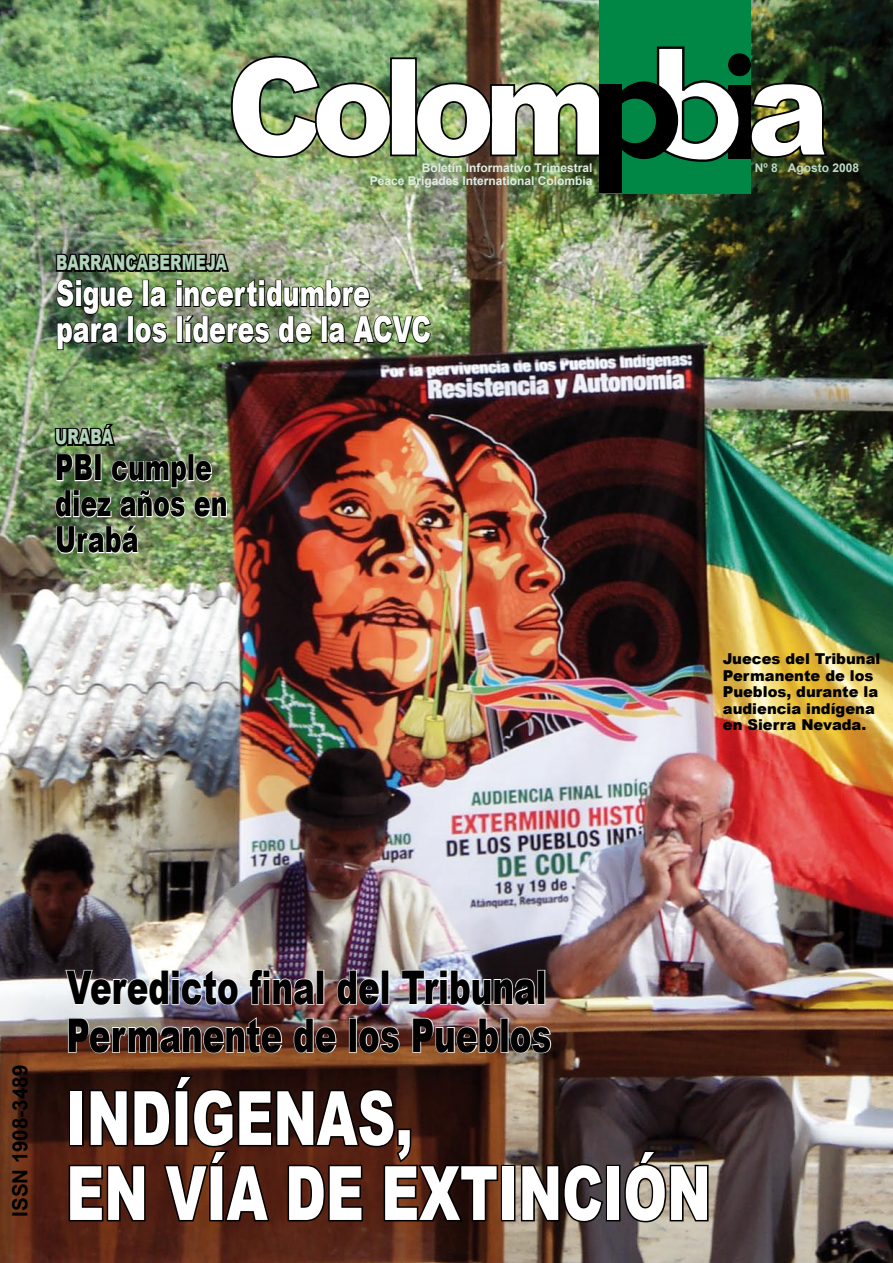
<style>
.page{position:relative;width:893px;height:1263px;background:#fff}
.page>*{position:absolute;margin:0;border:0;box-sizing:border-box;transform-origin:0 0}
.t1{font:900 135.6px "Arial";letter-spacing:-.1em;color:#fff;scale:.93 1}
.t2{font:900 75px/75px "Arial";color:#fff;scale:.7 1}
.t3{font:900 46.5px/48px "Arial";color:#000;scale:.7 1}
.t4{font:900 36px/36px "Arial";color:#fff;scale:.7 1}
.t5{font:900 36px/36px "Arial";color:#000;scale:.7 1}
.t6{font:900 21px "Arial";color:#b1d4ba;scale:.7 1}
.t7{font:700 21px "Arial";color:#000}
.t8{font:900 15px/16.5px "Arial";color:#000}
.t9{font:700 12px "Arial";color:#dfede2}
.t10{font:700 12px "Arial";color:#bcdac3}
</style>
<div class="page">
<img style="left:0;top:0;width:893px;height:1263px">
<img style="left:230px;top:55px;width:162px;height:104px">
<div style="left:390px;top:57px;width:27px;height:99px;border:2px solid #000"></div>
<img style="left:415px;top:82px;width:184px;height:77px">
<img style="left:751px;top:82px;width:77px;height:77px">
<div style="left:599px;top:0;width:152px;height:193px;background:#008745"></div>
<div style="left:728px;top:85px;width:23px;height:73px;background:#000"></div>
<svg style="left:654px;top:46px;width:88px;height:116px"></svg>
<div style="left:610px;top:81px;width:68px;height:78px;background:#000;border-radius:50%"></div>
<div style="left:614px;top:99px;width:42px;height:44px;background:#008745;border-radius:50%"></div>
<div style="left:599px;top:84px;width:23px;height:109px;background:#000"></div>
<div style="left:728px;top:53px;width:23px;height:23px;background:#000;border-radius:50%"></div>
<img style="left:54px;top:225px;width:378px;height:126px">
<img style="left:64px;top:968px;width:175px;height:38px">
<img style="left:248px;top:968px;width:68px;height:38px">
<div style="left:316px;top:970px;width:8px;height:35px;border:2px solid #fff"></div>
<img style="left:336px;top:969px;width:45px;height:37px">
<div style="left:381px;top:970px;width:8px;height:35px;border:2px solid #fff"></div>
<img style="left:401px;top:969px;width:136px;height:37px">
<div style="left:537px;top:970px;width:8px;height:35px;border:2px solid #fff"></div>
<img style="left:67px;top:1016px;width:216px;height:38px">
<svg style="left:293px;top:1017px;width:44px;height:37px;background:#907064"></svg>
<div style="left:349px;top:1018px;width:8px;height:35px;border:2px solid #fff"></div>
<svg style="left:358px;top:1025px;width:42px;height:29px"></svg>
<img style="left:412px;top:1017px;width:87px;height:37px">
<div style="left:500px;top:1018px;width:8px;height:35px;border:2px solid #fff"></div>
<svg style="left:510px;top:1025px;width:42px;height:29px"></svg>
<svg style="left:67px;top:1074px;width:433px;height:149px;background:#35150c"></svg>
<div style="left:501px;top:1165px;width:14px;height:56px;border:3px solid #000"></div>
<svg style="left:519px;top:1162px;width:86px;height:62px;background:#413631"></svg>
<div style="left:606px;top:1165px;width:14px;height:56px;border:3px solid #000"></div>
<svg style="left:623px;top:1149px;width:87px;height:75px;background:#6d645b"></svg>
<img style="left:53px;top:419px;width:175px;height:100px">
<svg style="left:56px;top:525px;width:84px;height:30px"></svg>
<h1 class="t1" style="left:226px;top:9px;width:413px">Colom</h1>
<p class="t9" style="left:422px;top:160px;width:172px">Boletín Informativo Trimestral</p>
<p class="t9" style="left:370px;top:173px;width:224px">Peace Brigades International Colombia</p>
<h3 class="t6" style="left:56px;top:248px;width:246px">BARRANCABERMEJA</h3>
<h3 class="t4" style="left:56px;top:274px;width:537px">Sigue la incertidumbre para los líderes de la ACVC</h3>
<h3 class="t6" style="left:55px;top:422px;width:84px">URABÁ</h3>
<h3 class="t5" style="left:55px;top:448px;width:248px">PBI cumple diez años en<br>Urabá</h3>
<h1 class="t1" style="left:746px;top:9px;width:92px">a</h1>
<p class="t10" style="left:755px;top:160px;width:106px">Nº 8 Agosto 2008</p>
<p class="t8" style="left:723px;top:650px;width:159px">Jueces del Tribunal<br>Permanente de los<br>Pueblos, durante la audiencia indígena en Sierra Nevada.</p>
<h3 class="t7" style="left:6px;top:1217px;width:153px;rotate:-90deg">ISSN 1908-3489</h3>
<h3 class="t3" style="left:66px;top:962px;width:695px">Veredicto final del Tribunal<br>Permanente de los Pueblos</h3>
<h2 class="t2" style="left:66px;top:1078px;width:922px">INDÍGENAS,<br>EN VÍA DE EXTINCIÓN</h2>
</div>
